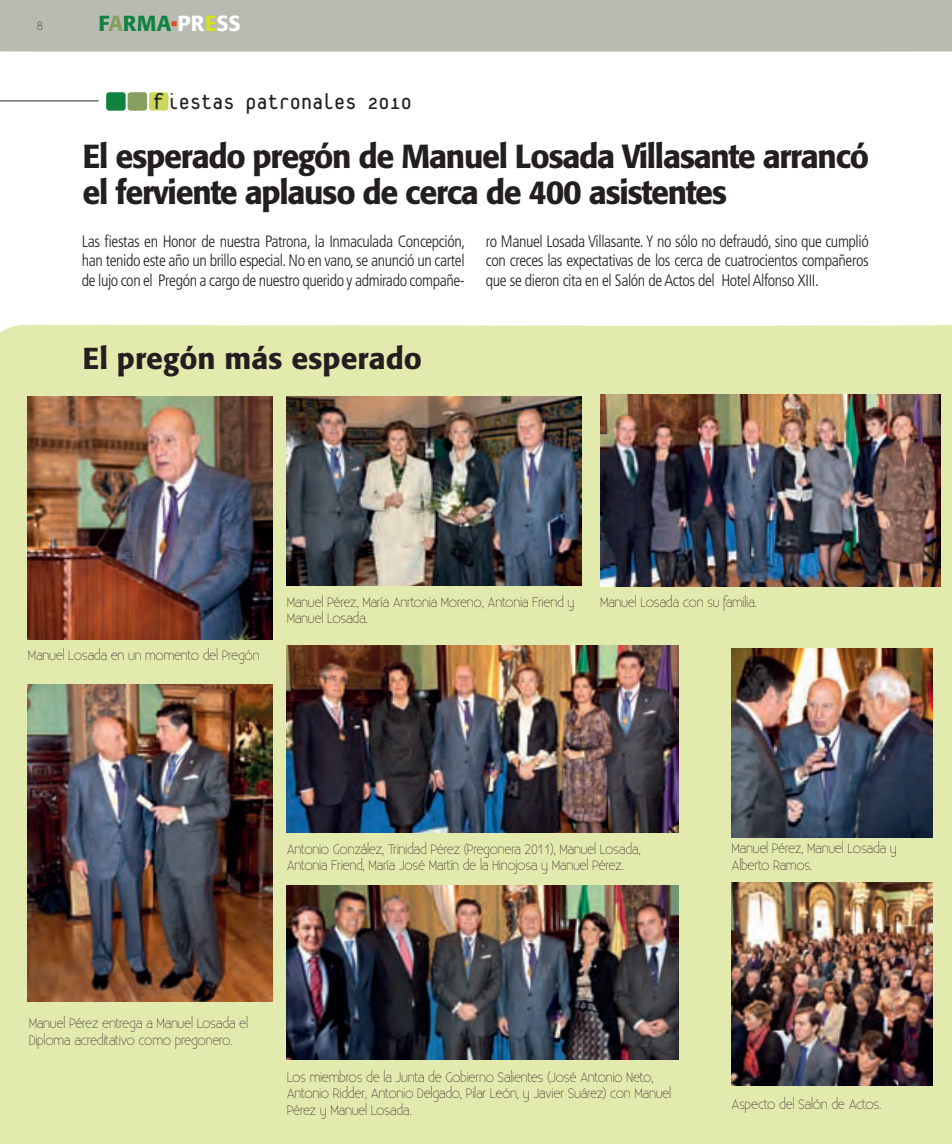
<style>
.page{position:relative;width:952px;height:1144px;background:#fff}
.page>*{position:absolute;margin:0;border:0;box-sizing:border-box;transform-origin:0 0}
.t1{font:500 33px/36px "Formata";letter-spacing:-.04em;color:#231f20}
.t2{font:500 30px "Formata";color:#231f20}
.t3{font:24px "Platelet";color:#231f20}
.t4{font:500 21.6px "Formata";color:#108240}
.t5{font:300 condensed 16.5px/19.5px "Frutiger";letter-spacing:-.025em;color:#231f20;text-align:justify}
.t6{font:300 13.5px/16.5px "Existence";letter-spacing:-.025em;color:#231f20;scale:.95 1}
.t7{font:300 12px "Existence";color:#231f20}
.s1{color:#879f61}
.s2{color:#fff}
.s3{color:#d6df21}
</style>
<div class="page">
<div style="left:0;top:0;width:952px;height:52px;background:#b9bbb3"></div>
<svg style="left:171px;top:21px;width:6px;height:5px"></svg>
<hr style="left:0;top:101px;width:99px;height:1px;background:#231f20">
<div style="left:106px;top:92px;width:20px;height:19px;background:#108240;border-radius:3px"></div>
<div style="left:128px;top:92px;width:19px;height:19px;background:#879f61;border-radius:3px"></div>
<div style="left:149px;top:92px;width:19px;height:19px;background:#cbd85b;border-radius:3px"></div>
<div style="left:0;top:324px;width:952px;height:819px;background:#e3eaad"></div>
<img style="left:600px;top:394px;width:340px;height:192px">
<img style="left:27px;top:396px;width:245px;height:243px">
<img style="left:286px;top:396px;width:295px;height:189px">
<img style="left:731px;top:648px;width:201px;height:189px">
<img style="left:731px;top:881px;width:201px;height:204px">
<img style="left:287px;top:884px;width:391px;height:175px">
<img style="left:287px;top:645px;width:391px;height:186px">
<img style="left:27px;top:684px;width:246px;height:316px">
<p class="t7" style="left:37px;top:19px;width:8px">8</p>
<h3 class="t4" style="left:99px;top:10px;width:143px">F<span class="s1">A</span>RMA <span class="s2">PR</span><span class="s3">E</span><span class="s2">SS</span></h3>
<h3 class="t3" style="left:153px;top:93px;width:260px">f iestas patronales 2010</h3>
<h1 class="t1" style="left:83px;top:138px;width:788px">El esperado pregón de Manuel Losada Villasante arrancó el ferviente aplauso de cerca de 400 asistentes</h1>
<p class="t5" style="left:82px;top:231px;width:385px">Las fiestas en Honor de nuestra Patrona, la Inmaculada Concepción, han tenido este año un brillo especial. No en vano, se anunció un cartel de lujo con el Pregón a cargo de nuestro querido y admirado compañe-</p>
<p class="t5" style="left:486px;top:231px;width:384px">ro Manuel Losada Villasante. Y no sólo no defraudó, sino que cumplió con creces las expectativas de los cerca de cuatrocientos compañeros que se dieron cita en el Salón de Actos del Hotel Alfonso XIII.</p>
<h2 class="t2" style="left:83px;top:339px;width:341px">El pregón más esperado</h2>
<p class="t6" style="left:28px;top:647px;width:245px">Manuel Losada en un momento del Pregón</p>
<p class="t6" style="left:287px;top:594px;width:304px">Manuel Pérez, María Anrtonia Moreno, Antonia Friend y<br>Manuel Losada.</p>
<p class="t6" style="left:600px;top:594px;width:167px">Manuel Losada con su familia.</p>
<p class="t6" style="left:287px;top:841px;width:374px">Antonio González, Trinidad Pérez (Pregonera 2011), Manuel Losada,<br>Antonia Friend, María José Martín de la Hinojosa y Manuel Pérez.</p>
<p class="t6" style="left:29px;top:1015px;width:232px">Manuel Pérez entrega a Manuel Losada el<br>Diploma acreditativo como pregonero.</p>
<p class="t6" style="left:287px;top:1069px;width:406px">Los miembros de la Junta de Gobierno Salientes (José Antonio Neto,<br>Antonio Ridder, Antonio Delgado, Pilar León, y Javier Suárez) con Manuel<br>Pérez y Manuel Losada.</p>
<p class="t6" style="left:731px;top:840px;width:176px">Manuel Pérez, Manuel Losada y<br>Alberto Ramos.</p>
<p class="t6" style="left:731px;top:1096px;width:159px">Aspecto del Salón de Actos.</p>
</div>
